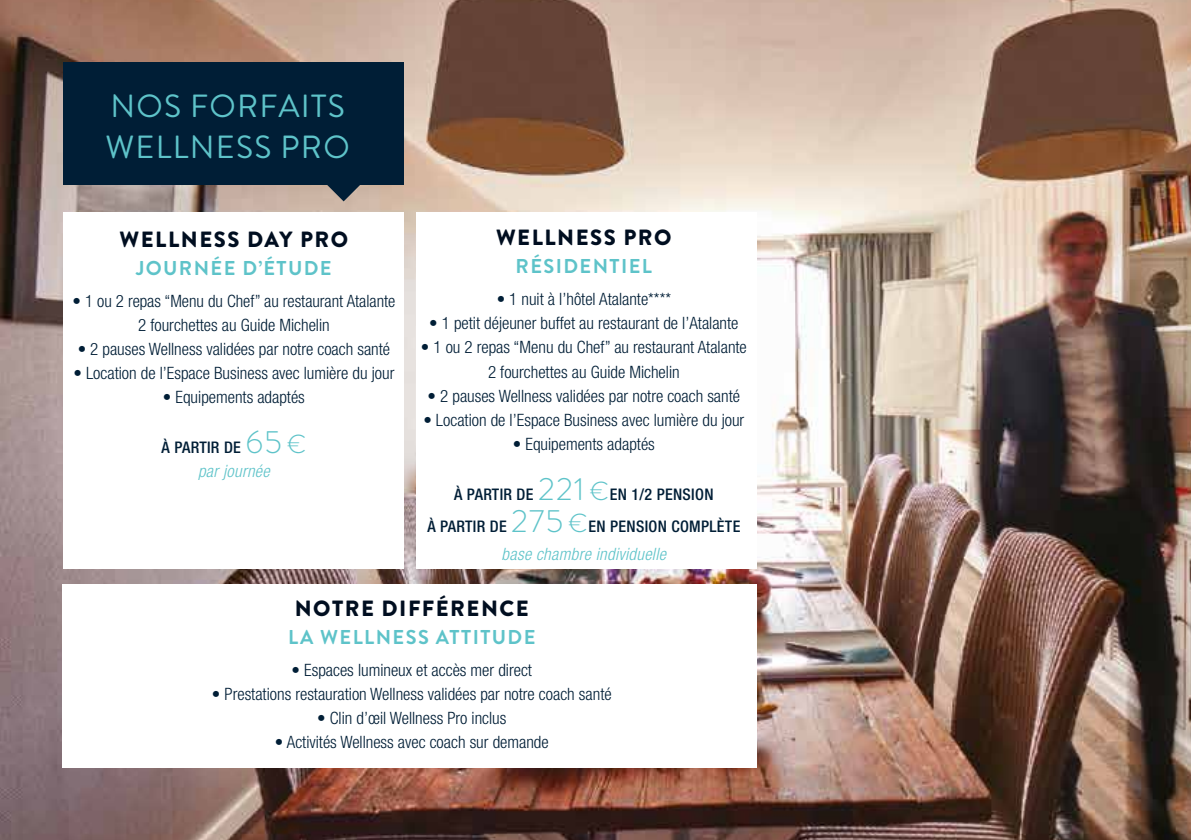
<style>
.page{position:relative;width:1191px;height:840px;background:#fff}
.page>*{position:absolute;margin:0;border:0;box-sizing:border-box;transform-origin:0 0}
.t1{font:32px/40px "Brandon Grotesque";letter-spacing:.04em;color:#5ec3c9}
.t2{font:900 22px "Brandon Grotesque";letter-spacing:.07em;color:#000e20}
.t3{font:700 20px "Brandon Grotesque";letter-spacing:.07em;color:#5ec3c9}
.t4{font:300 condensed 17px/24px "Helvetica Neue LT Std";color:#001e36;text-align:center}
.t5{font:italic 300 condensed 17px "Helvetica Neue LT Std";letter-spacing:.02em;color:#5ec3c9}
.t6{font:500 condensed 16px/32px "Helvetica Neue LT Std";letter-spacing:.02em;color:#001e36;text-align:center}
.s1{font-family:"Brandon Grotesque";font-weight:300;font-stretch:normal;font-size:32px;color:#5ec3c9}
.s2{font-family:"Brandon Grotesque";font-weight:300;font-stretch:normal;font-size:26px;color:#5ec3c9}
</style>
<div class="page">
<img style="left:0;top:0;width:1190px;height:839px">
<div style="left:64px;top:212px;width:340px;height:356px;background:#fff"></div>
<div style="left:416px;top:212px;width:341px;height:356px;background:#fff"></div>
<div style="left:62px;top:584px;width:695px;height:183px;background:#fff"></div>
<div style="left:64px;top:62px;width:340px;height:122px;background:#001e36"></div>
<svg style="left:326px;top:184px;width:35px;height:17px"></svg>
<h1 class="t1" style="left:106px;top:87px;width:246px">NOS FORFAITS<br>WELLNESS PRO</h1>
<p class="t2" style="left:120px;top:223px;width:230px">WELLNESS DAY PRO</p>
<p class="t3" style="left:136px;top:254px;width:197px">JOURNÉE D’ÉTUDE</p>
<p class="t4" style="left:72px;top:288px;width:324px">• 1 ou 2 repas “Menu du Chef” au restaurant Atalante<br>2 fourchettes au Guide Michelin</p>
<p class="t4" style="left:78px;top:336px;width:314px">• 2 pauses Wellness validées par notre coach santé</p>
<p class="t4" style="left:73px;top:360px;width:322px">• Location de l’Espace Business avec lumière du jour</p>
<p class="t4" style="left:163px;top:384px;width:143px">• Equipements adaptés</p>
<p class="t6" style="left:162px;top:431px;width:146px">À PARTIR DE <span class="s1">65</span> <span class="s2">€</span></p>
<p class="t5" style="left:198px;top:461px;width:73px">par journée</p>
<p class="t2" style="left:496px;top:222px;width:177px">WELLNESS PRO</p>
<p class="t3" style="left:515px;top:252px;width:138px">RÉSIDENTIEL</p>
<p class="t4" style="left:497px;top:287px;width:176px">• 1 nuit à l’hôtel Atalante****</p>
<p class="t4" style="left:429px;top:311px;width:311px">• 1 petit déjeuner buffet au restaurant de l’Atalante</p>
<p class="t4" style="left:421px;top:335px;width:327px">• 1 ou 2 repas “Menu du Chef” au restaurant Atalante<br>2 fourchettes au Guide Michelin</p>
<p class="t4" style="left:427px;top:383px;width:314px">• 2 pauses Wellness validées par notre coach santé</p>
<p class="t4" style="left:423px;top:407px;width:322px">• Location de l’Espace Business avec lumière du jour</p>
<p class="t4" style="left:513px;top:431px;width:143px">• Equipements adaptés</p>
<p class="t6" style="left:427px;top:477px;width:314px">À PARTIR DE <span class="s1">221</span> <span class="s2">€</span>EN 1/2 PENSION<br>À PARTIR DE <span class="s1">275</span> <span class="s2">€</span>EN PENSION COMPLÈTE</p>
<p class="t5" style="left:501px;top:543px;width:166px">base chambre individuelle</p>
<p class="t2" style="left:295px;top:592px;width:236px">NOTRE DIFFÉRENCE</p>
<p class="t3" style="left:288px;top:622px;width:249px">LA WELLNESS ATTITUDE</p>
<p class="t4" style="left:291px;top:657px;width:242px">• Espaces lumineux et accès mer direct</p>
<p class="t4" style="left:212px;top:681px;width:401px">• Prestations restauration Wellness validées par notre coach santé</p>
<p class="t4" style="left:317px;top:705px;width:191px">• Clin d’œil Wellness Pro inclus</p>
<p class="t4" style="left:275px;top:729px;width:275px">• Activités Wellness avec coach sur demande</p>
</div>
